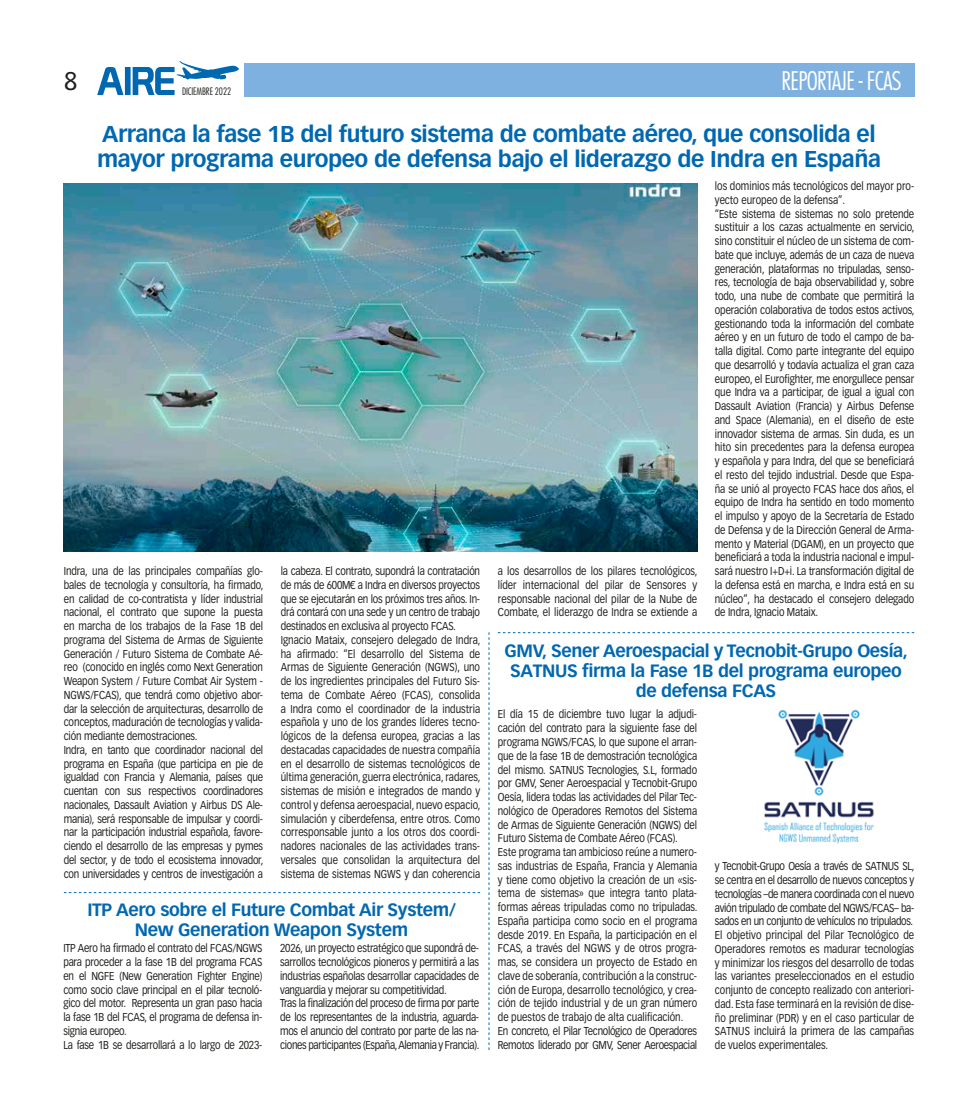
<style>
.page{position:relative;width:978px;height:1120px;background:#fff}
.page>*{position:absolute;margin:0;border:0;box-sizing:border-box;transform-origin:0 0}
.t1{font:300 condensed 25px "Futura Std";letter-spacing:-.025em;color:#fff}
.t2{font:25px "Vectora LT Pro";color:#1d1d1b}
.t3{font:700 22.5px/25px "Vectora LT Pro";letter-spacing:-.02em;color:#0068b1}
.t4{font:700 17.5px/20px "Vectora LT Pro";letter-spacing:-.02em;color:#0068b1;text-align:center}
.t5{font:11.25px/13.8px "Vectora LT Pro";letter-spacing:-.01em;color:#1d1d1b;scale:.85 1}
.t6{font:300 condensed 10px "Futura Std";letter-spacing:-.01em;color:#1d1d1b}
</style>
<div class="page">
<svg style="left:97px;top:61px;width:142px;height:34px"></svg>
<div style="left:244px;top:64px;width:670px;height:33px;background:#7fb1e0"></div>
<img style="left:64px;top:183px;width:633px;height:368px">
<img style="left:764px;top:709px;width:110px;height:135px">
<svg style="left:498px;top:632px;width:416px;height:1px"></svg>
<svg style="left:64px;top:892px;width:416px;height:1px"></svg>
<svg style="left:489px;top:632px;width:1px;height:418px"></svg>
<h1 class="t2" style="left:64px;top:66px;width:15px">8</h1>
<h1 class="t1" style="left:782px;top:66px;width:122px">REPORTAJE - FCAS</h1>
<h2 class="t3" style="left:97px;top:121px;width:785px">Arranca la fase 1B del futuro sistema de combate aéreo, que consolida el mayor programa europeo de defensa bajo el liderazgo de Indra en España</h2>
<p class="t6" style="left:182px;top:85px;width:51px">DICIEMBRE 2022</p>
<p class="t5" style="left:715px;top:179px;width:236px">los dominios más tecnológicos del mayor pro&shy;yecto europeo de la defensa”.<br>“Este sistema de sistemas no solo pretende sustituir a los cazas actualmente en servicio, sino constituir el núcleo de un sistema de com&shy;bate que incluye, además de un caza de nueva generación, plataformas no tripuladas, senso&shy;res, tecnología de baja observabilidad y, sobre todo, una nube de combate que permitirá la operación colaborativa de todos estos activos, gestionando toda la información del combate aéreo y en un futuro de todo el campo de ba&shy;talla digital. Como parte integrante del equipo que desarrolló y todavía actualiza el gran caza europeo, el Eurofighter, me enorgullece pensar que Indra va a participar, de igual a igual con Dassault Aviation (Francia) y Airbus Defense and Space (Alemania), en el diseño de este innovador sistema de armas. Sin duda, es un hito sin precedentes para la defensa europea y española y para Indra, del que se beneficiará el resto del tejido industrial. Desde que Espa&shy;ña se unió al proyecto FCAS hace dos años, el equipo de Indra ha sentido en todo momento el impulso y apoyo de la Secretaría de Estado de Defensa y de la Dirección General de Arma&shy;mento y Material (DGAM), en un proyecto que beneficiará a toda la industria nacional e impul&shy;sará nuestro I+D+i. La transformación digital de la defensa está en marcha, e Indra está en su núcleo”, ha destacado el consejero delegado de Indra, Ignacio Mataix.</p>
<p class="t5" style="left:281px;top:564px;width:236px">la cabeza. El contrato, supondrá la contratación de más de 600M€ a Indra en diversos proyectos que se ejecutarán en los próximos tres años. In&shy;drá contará con una sede y un centro de trabajo destinados en exclusiva al proyecto FCAS.<br>Ignacio Mataix, consejero delegado de Indra, ha afirmado: “El desarrollo del Sistema de Armas de Siguiente Generación (NGWS), uno de los ingredientes principales del Futuro Sis&shy;tema de Combate Aéreo (FCAS), consolida a Indra como el coordinador de la industria española y uno de los grandes líderes tecno&shy;lógicos de la defensa europea, gracias a las destacadas capacidades de nuestra compañía en el desarrollo de sistemas tecnológicos de última generación, guerra electrónica, radares, sistemas de misión e integrados de mando y control y defensa aeroespacial, nuevo espacio, simulación y ciberdefensa, entre otros. Como corresponsable junto a los otros dos coordi&shy;nadores nacionales de las actividades trans&shy;versales que consolidan la arquitectura del sistema de sistemas NGWS y dan coherencia</p>
<p class="t5" style="left:498px;top:564px;width:236px;text-align:justify">a los desarrollos de los pilares tecnológicos, líder internacional del pilar de Sensores y responsable nacional del pilar de la Nube de Combate, el liderazgo de Indra se extiende a</p>
<p class="t5" style="left:64px;top:564px;width:236px">Indra, una de las principales compañías glo&shy;bales de tecnología y consultoría, ha firmado, en calidad de co-contratista y líder industrial nacional, el contrato que supone la puesta en marcha de los trabajos de la Fase 1B del programa del Sistema de Armas de Siguiente Generación / Futuro Sistema de Combate Aé&shy;reo (conocido en inglés como Next Generation Weapon System / Future Combat Air System - NGWS/FCAS), que tendrá como objetivo abor&shy;dar la selección de arquitecturas, desarrollo de conceptos, maduración de tecnologías y valida&shy;ción mediante demostraciones.<br>Indra, en tanto que coordinador nacional del programa en España (que participa en pie de igualdad con Francia y Alemania, países que cuentan con sus respectivos coordinadores nacionales, Dassault Aviation y Airbus DS Ale&shy;mania), será responsable de impulsar y coordi&shy;nar la participación industrial española, favore&shy;ciendo el desarrollo de las empresas y pymes del sector, y de todo el ecosistema innovador, con universidades y centros de investigación a</p>
<h3 class="t4" style="left:505px;top:640px;width:405px">GMV, Sener Aeroespacial y Tecnobit-Grupo Oesía,<br>SATNUS firma la Fase 1B del programa europeo de defensa FCAS</h3>
<p class="t5" style="left:498px;top:707px;width:236px">El día 15 de diciembre tuvo lugar la adjudi&shy;cación del contrato para la siguiente fase del programa NGWS/FCAS, lo que supone el arran&shy;que de la fase 1B de demostración tecnológica del mismo. SATNUS Tecnologies, S.L, formado por GMV, Sener Aeroespacial y Tecnobit-Grupo Oesía, lidera todas las actividades del Pilar Tec&shy;nológico de Operadores Remotos del Sistema de Armas de Siguiente Generación (NGWS) del Futuro Sistema de Combate Aéreo (FCAS).<br>Este programa tan ambicioso reúne a numero&shy;sas industrias de España, Francia y Alemania y tiene como objetivo la creación de un «sis&shy;tema de sistemas» que integra tanto plata&shy;formas aéreas tripuladas como no tripuladas.<br>España participa como socio en el programa desde 2019. En España, la participación en el FCAS, a través del NGWS y de otros progra&shy;mas, se considera un proyecto de Estado en clave de soberanía, contribución a la construc&shy;ción de Europa, desarrollo tecnológico, y crea&shy;ción de tejido industrial y de un gran número de puestos de trabajo de alta cualificación.<br>En concreto, el Pilar Tecnológico de Operadores Remotos liderado por GMV, Sener Aeroespacial</p>
<p class="t5" style="left:715px;top:859px;width:236px">y Tecnobit-Grupo Oesía a través de SATNUS SL, se centra en el desarrollo de nuevos conceptos y tecnologías –de manera coordinada con el nuevo avión tripulado de combate del NGWS/FCAS– ba&shy;sados en un conjunto de vehículos no tripulados.<br>El objetivo principal del Pilar Tecnológico de Operadores remotos es madurar tecnologías y minimizar los riesgos del desarrollo de todas las variantes preseleccionados en el estudio conjunto de concepto realizado con anteriori&shy;dad. Esta fase terminará en la revisión de dise&shy;ño preliminar (PDR) y en el caso particular de SATNUS incluirá la primera de las campañas de vuelos experimentales.</p>
<h3 class="t4" style="left:87px;top:899px;width:370px">ITP Aero sobre el Future Combat Air System/<br>New Generation Weapon System</h3>
<p class="t5" style="left:63px;top:941px;width:236px">ITP Aero ha firmado el contrato del FCAS/NGWS para proceder a la fase 1B del programa FCAS en el NGFE (New Generation Fighter Engine) como socio clave principal en el pilar tecnoló&shy;gico del motor. Representa un gran paso hacia la fase 1B del FCAS, el programa de defensa in&shy;signia europeo.<br>La fase 1B se desarrollará a lo largo de 2023-</p>
<p class="t5" style="left:280px;top:941px;width:236px">2026, un proyecto estratégico que supondrá de&shy;sarrollos tecnológicos pioneros y permitirá a las industrias españolas desarrollar capacidades de vanguardia y mejorar su competitividad.<br>Tras la finalización del proceso de firma por parte de los representantes de la industria, aguarda&shy;mos el anuncio del contrato por parte de las na&shy;ciones participantes (España, Alemania y Francia).</p>
</div>
